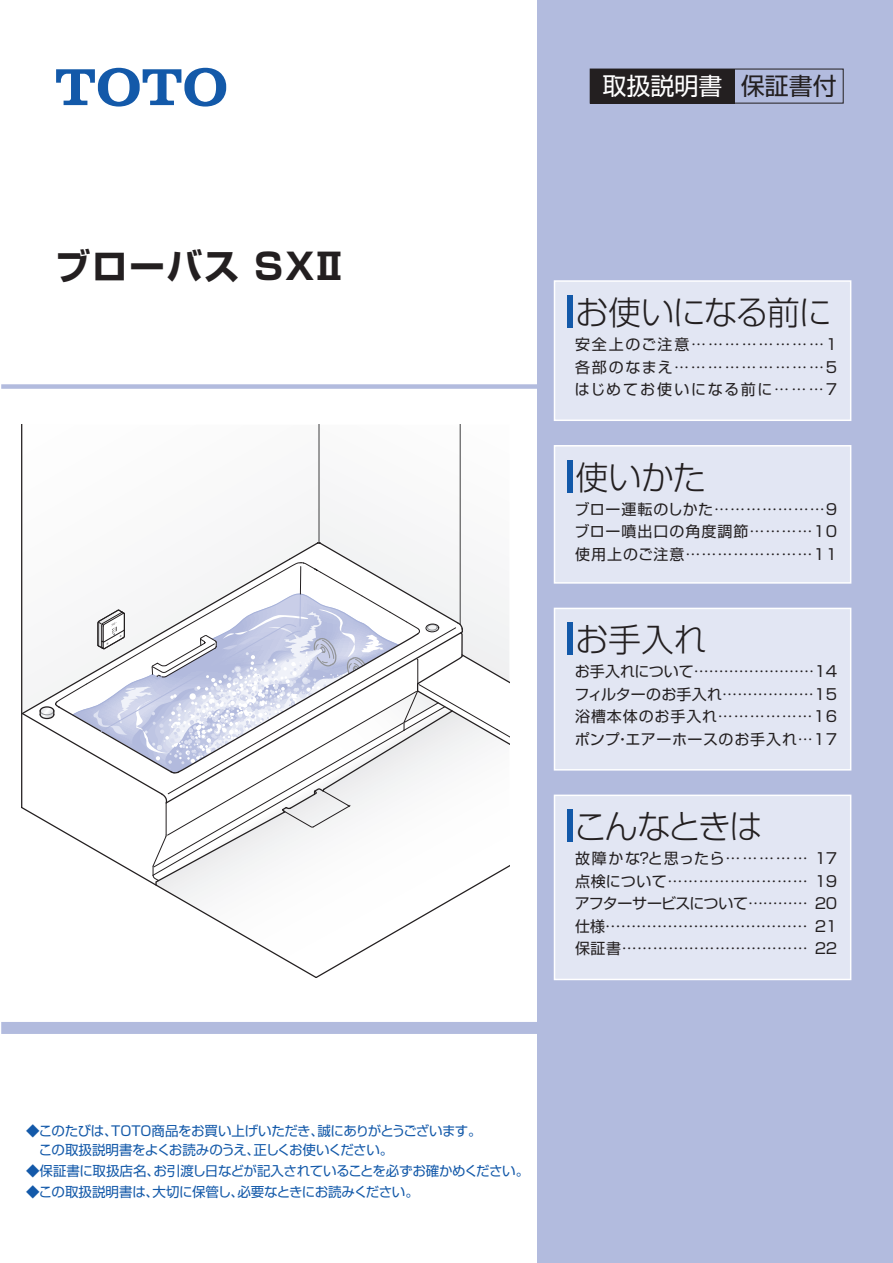
<style>
.page{position:relative;width:893px;height:1263px;background:#fff}
.page>*{position:absolute;margin:0;border:0;box-sizing:border-box;transform-origin:0 0}
.t1{font:700 36px "Shin Go Pro";letter-spacing:.035em;color:#231f20}
.t2{font:300 33px "Shin Go Pro";letter-spacing:-.035em;color:#231f20}
.t3{font:24px "Shin Go Pro";color:#fff}
.t4{font:15px/22.5px "Shin Go Pro";letter-spacing:.04em;color:#231f20;text-align:justify}
.t5{font:13.5px/19.5px "Shin Go Pro";letter-spacing:-.03em;color:#1359a9}
.s1{color:#231f20}
</style>
<div class="page">
<svg style="left:320px;top:425px;width:140px;height:116px"></svg>
<hr style="left:460px;top:425px;width:1px;height:200px;background:#3e3e3f">
<hr style="left:319px;top:425px;width:1px;height:118px;background:#3e3e3f">
<hr style="left:22px;top:425px;width:1px;height:382px;background:#231f20">
<svg style="left:22px;top:541px;width:487px;height:436px"></svg>
<div style="left:537px;top:0;width:356px;height:1263px;background:#b2bbde"></div>
<div style="left:1px;top:384px;width:555px;height:5px;background:#b2bbde"></div>
<div style="left:1px;top:1022px;width:555px;height:12px;background:#b2bbde"></div>
<div style="left:590px;top:69px;width:145px;height:34px;background:#231f20"></div>
<div style="left:554px;top:281px;width:297px;height:139px;background:#e2e6f3"></div>
<div style="left:554px;top:280px;width:297px;height:141px;border:2px solid #fff"></div>
<div style="left:567px;top:295px;width:5px;height:33px;background:#1359a9"></div>
<div style="left:554px;top:446px;width:297px;height:137px;background:#e2e6f3"></div>
<div style="left:554px;top:445px;width:297px;height:139px;border:2px solid #fff"></div>
<div style="left:567px;top:460px;width:5px;height:32px;background:#1359a9"></div>
<div style="left:554px;top:608px;width:297px;height:162px;background:#e2e6f3"></div>
<div style="left:554px;top:608px;width:297px;height:162px;border:2px solid #fff"></div>
<div style="left:567px;top:623px;width:5px;height:32px;background:#1359a9"></div>
<div style="left:554px;top:795px;width:297px;height:184px;background:#e2e6f3"></div>
<div style="left:554px;top:795px;width:297px;height:185px;border:2px solid #fff"></div>
<div style="left:567px;top:810px;width:5px;height:32px;background:#1359a9"></div>
<svg style="left:56px;top:68px;width:170px;height:39px"></svg>
<h1 class="t1" style="left:55px;top:237px;width:294px">ブローバス SXⅡ</h1>
<h3 class="t3" style="left:602px;top:67px;width:236px">取扱説明書 <span class="s1">保証書付</span></h3>
<h2 class="t2" style="left:576px;top:285px;width:258px">お使いになる前に</h2>
<p class="t4" style="left:575px;top:331px;width:264px">安全上のご注意……………………1各部のなまえ………………………5はじめてお使いになる前に………7</p>
<h2 class="t2" style="left:576px;top:450px;width:132px">使いかた</h2>
<p class="t4" style="left:575px;top:496px;width:264px">ブロー運転のしかた…………………9ブロー噴出口の角度調節…………10使用上のご注意……………………11</p>
<h2 class="t2" style="left:576px;top:612px;width:133px">お手入れ</h2>
<p class="t4" style="left:575px;top:659px;width:264px">お手入れについて……………………14フィルターのお手入れ………………15浴槽本体のお手入れ………………16ポンプ・エアーホースのお手入れ…17</p>
<h2 class="t2" style="left:574px;top:799px;width:190px">こんなときは</h2>
<p class="t4" style="left:575px;top:845px;width:264px">故障かな？と思ったら…………… 17点検について……………………… 19アフターサービスについて………… 20仕様………………………………… 21保証書……………………………… 22</p>
<p class="t5" style="left:26px;top:1119px;width:457px">◆このたびは、TOTO商品をお買い上げいただき、誠にありがとうございます。　この取扱説明書をよくお読みのうえ、正しくお使いください。</p>
<p class="t5" style="left:26px;top:1159px;width:505px">◆保証書に取扱店名、お引渡し日などが記入されていることを必ずお確かめください。</p>
<p class="t5" style="left:26px;top:1180px;width:394px">◆この取扱説明書は、大切に保管し、必要なときにお読みください。</p>
</div>
